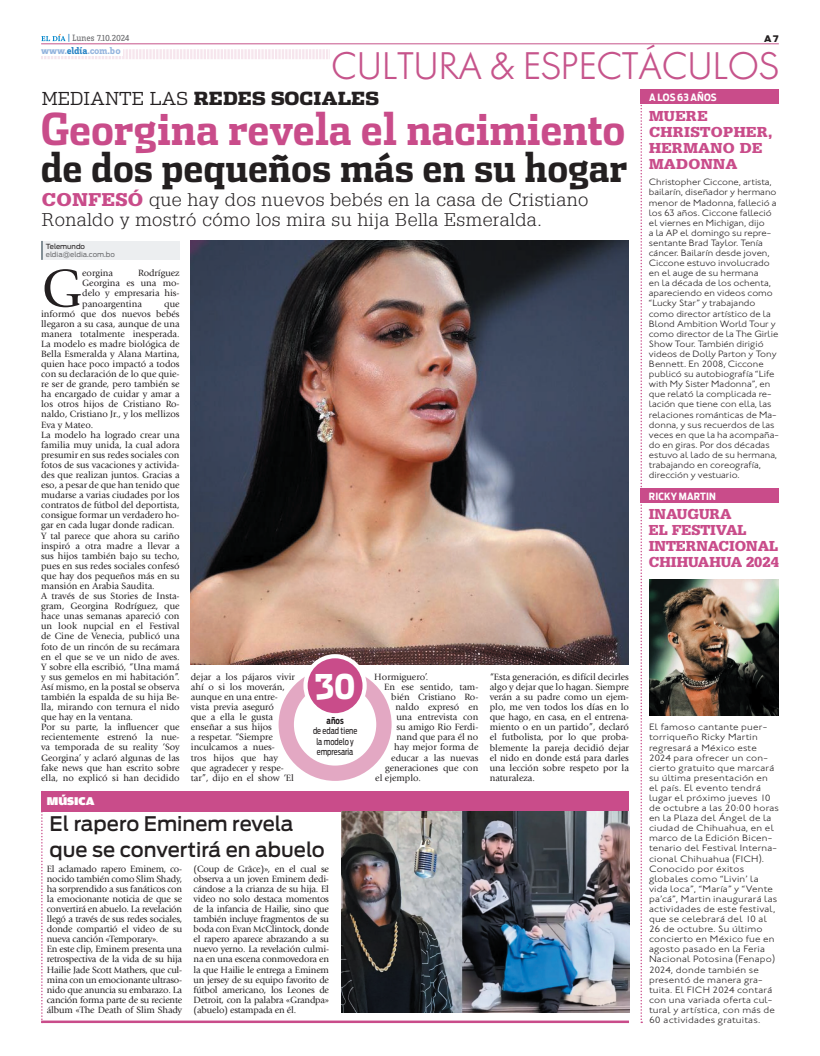
<style>
.page{position:relative;width:820px;height:1056px;background:#fff}
.page>*{position:absolute;margin:0;border:0;box-sizing:border-box;transform-origin:0 0}
.t1{font:55.4px "Giovanni";color:#231f20}
.t2{font:700 44px "Dispatch Cond";letter-spacing:-.005em;color:#c94c8a}
.t3{font:700 40px "Dispatch Cond";color:#231f20}
.t4{font:35px "Cg Futura Maxi Lt";color:#c6548b}
.t5{font:900 34px "Dispatch";color:#fff;scale:.8 1}
.t6{font:500 20px/25.2px "Antenna";color:#231f20}
.t7{font:300 18px/20.2px "Glypha";letter-spacing:.02em;color:#231f20;scale:1.1 1}
.t8{font:900 18px "Dispatch";color:#231f20}
.t9{font:900 14px/16px "Glypha";color:#c94c8a;scale:1.05 1}
.t10{font:900 14px/16px "Glypha";letter-spacing:.02em;color:#c94c8a;scale:1.1 1}
.t11{font:900 12px "Amplitude Wide";color:#fff}
.t12{font:700 10px "Antenna Cond";letter-spacing:.015em;color:#fff}
.t13{font:700 10px "Zine Slab Dis";color:#95b5de}
.t14{font:9.5px/10.1px "Giovanni";color:#231f20;text-align:justify}
.t15{font:300 9.5px/10.1px "Johnston ITC";color:#231f20;scale:1.07 1}
.t16{font:300 9.5px/10.1px "Johnston ITC";letter-spacing:.02em;color:#231f20;scale:1.1 1}
.t17{font:9.5px/10.1px "Giovanni";letter-spacing:-.02em;color:#231f20}
.t18{font:9.5px "Zine Slab Dis";letter-spacing:-.005em;color:#6c6d70}
.t19{font:9px/10.5px "Antenna Cond";color:#231f20;text-align:center;scale:.9 1}
.t20{font:900 9px "Antenna";color:#231f20}
.t21{font:7px/8px "Antenna";color:#6c6d70}
.s1{color:#2783c5}
.s2{font-weight:300}
.s3{font-weight:900;color:#c94c8a}
.s4{color:#231f20}
.s5{font-weight:700}
</style>
<div class="page">
<img style="left:191px;top:241px;width:437px;height:424px">
<div style="left:41px;top:241px;width:138px;height:19px;background:#eceef0"></div>
<svg style="left:41px;top:241px;width:2px;height:19px"></svg>
<div style="left:278px;top:668px;width:113px;height:113px;background:#e3a8c3;border-radius:50%"></div>
<div style="left:294px;top:683px;width:82px;height:83px;background:#fff;border-radius:50%"></div>
<div style="left:305px;top:656px;width:59px;height:59px;background:#c94c8a;border-radius:50%"></div>
<div style="left:303px;top:654px;width:63px;height:63px;border:4px solid #fff;border-radius:50%"></div>
<div style="left:640px;top:90px;width:138px;height:14px;background:#c94c8a"></div>
<div style="left:640px;top:488px;width:138px;height:15px;background:#c94c8a"></div>
<img style="left:649px;top:579px;width:129px;height:136px">
<svg style="left:640px;top:104px;width:2px;height:919px"></svg>
<div style="left:41px;top:791px;width:587px;height:20px;background:#c94c8a"></div>
<hr style="left:41px;top:1020px;width:587px;height:3px;background:#c94c8a">
<img style="left:341px;top:811px;width:287px;height:202px">
<svg style="left:41px;top:811px;width:2px;height:211px"></svg>
<svg style="left:41px;top:49px;width:287px;height:10px"></svg>
<hr style="left:41px;top:44px;width:737px;height:1px;background:#c6548b">
<div style="left:41px;top:47px;width:82px;height:9px;background:#fff"></div>
<svg style="left:41px;top:34px;width:24px;height:7px"></svg>
<p class="t18" style="left:68px;top:34px;width:63px"><span class="s1">|</span> Lunes 7.10.2024</p>
<p class="t20" style="left:763px;top:33px;width:16px">A 7</p>
<p class="t13" style="left:41px;top:46px;width:81px">www.<span class="s1">eldía</span>.com.bo</p>
<p class="t4" style="left:331px;top:45px;width:449px">CULTURA &amp; ESPECTÁCULOS</p>
<p class="t8" style="left:42px;top:85px;width:338px"><span class="s2">MEDIANTE LAS</span> REDES SOCIALES</p>
<p class="t2" style="left:41px;top:101px;width:586px">Georgina revela el nacimiento</p>
<p class="t7" style="left:42px;top:189px;width:498px"><span class="s3">CONFESÓ</span> que hay dos nuevos bebés en la casa de Cristiano<br>Ronaldo y mostró cómo los mira su hija Bella Esmeralda.</p>
<p class="t3" style="left:41px;top:142px;width:588px">de dos pequeños más en su hogar</p>
<p class="t21" style="left:46px;top:242px;width:71px"><span class="s4">Telemundo </span>eldia@eldia.com.bo</p>
<p class="t1" style="left:41px;top:257px;width:43px">G</p>
<p class="t14" style="left:82px;top:268px;width:32px">eorgina</p>
<p class="t14" style="left:82px;top:268px;width:99px;text-indent:56px">Rodríguez Georgina es una mo&shy;delo y empresaria his&shy;panoargentina</p>
<p class="t14" style="left:41px;top:298px;width:140px;text-align:left;text-indent:123px">que informó que dos nuevos bebés llegaron a su casa, aunque de una manera totalmente inesperada.<br>La modelo es madre biológica de<br>Bella Esmeralda y Alana Martina, quien hace poco impactó a todos con su declaración de lo que quie&shy;re ser de grande, pero también se ha encargado de cuidar y amar a los otros hijos de Cristiano Ro&shy;naldo, Cristiano Jr., y los mellizos<br>Eva y Mateo.<br>La modelo ha logrado crear una familia muy unida, la cual adora presumir en sus redes sociales con fotos de sus vacaciones y activida&shy;des que realizan juntos. Gracias a eso, a pesar de que han tenido que mudarse a varias ciudades por los contratos de fútbol del deportista, consigue formar un verdadero ho&shy;gar en cada lugar donde radican.<br>Y tal parece que ahora su cariño inspiró a otra madre a llevar a sus hijos también bajo su techo, pues en sus redes sociales confesó que hay dos pequeños más en su mansión en Arabia Saudita.<br>A través de sus Stories de Insta&shy;gram, Georgina Rodríguez, que hace unas semanas apareció con un look nupcial en el Festival de Cine de Venecia, publicó una foto de un rincón de su recámara en el que se ve un nido de aves.<br>Y sobre ella escribió, “Una mamá y sus gemelos en mi habitación”.<br>Así mismo, en la postal se observa también la espalda de su hija Be&shy;lla, mirando con ternura el nido que hay en la ventana.<br>Por su parte, la influencer que recientemente estrenó la nue&shy;va temporada de su reality ‘Soy<br>Georgina’ y aclaró algunas de las fake news que han escrito sobre ella, no explicó si han decidido</p>
<p class="t11" style="left:47px;top:794px;width:49px">MÚSICA</p>
<p class="t14" style="left:191px;top:672px;width:105px;text-align:left">dejar a los pájaros vivir ahí o si los moverán, aunque en una entre&shy;vista previa aseguró<br>que a ella le gusta enseñar a sus hijos<br>a respetar. “Siempre inculcamos a nues-<br>tros hijos que hay que agradecer y respe&shy;tar”, dijo en el show ‘El</p>
<p class="t14" style="left:374px;top:672px;width:56px">Hormiguero’.</p>
<p class="t5" style="left:314px;top:662px;width:52px">30</p>
<p class="t19" style="left:313px;top:715px;width:51px"><span class="s5">AÑOS<br></span>de edad tiene la modelo y empresaria</p>
<p class="t14" style="left:384px;top:682px;width:96px">En ese sentido, tam-</p>
<p class="t14" style="left:391px;top:692px;width:89px">bién Cristiano Ro-</p>
<p class="t14" style="left:395px;top:702px;width:85px">naldo expresó en</p>
<p class="t14" style="left:396px;top:712px;width:83px">una entrevista con</p>
<p class="t14" style="left:396px;top:722px;width:83px">su amigo Rio Ferdi-</p>
<p class="t14" style="left:396px;top:732px;width:83px">nand que para él no</p>
<p class="t14" style="left:394px;top:742px;width:85px">hay mejor forma de</p>
<p class="t14" style="left:391px;top:752px;width:88px">educar a las nuevas</p>
<p class="t14" style="left:385px;top:762px;width:95px">generaciones que con</p>
<p class="t14" style="left:375px;top:773px;width:47px">el ejemplo.</p>
<p class="t6" style="left:50px;top:811px;width:276px">El rapero Eminem revela que se convertirá en abuelo</p>
<p class="t17" style="left:47px;top:864px;width:137px">El aclamado rapero Eminem, co&shy;nocido también como Slim Shady, ha sorprendido a sus fanáticos con la emocionante noticia de que se convertirá en abuelo. La revelación llegó a través de sus redes sociales, donde compartió el video de su nueva canción «Temporary».<br>En este clip, Eminem presenta una retrospectiva de la vida de su hija<br>Hailie Jade Scott Mathers, que cul&shy;mina con un emocionante ultraso&shy;nido que anuncia su embarazo. La canción forma parte de su reciente álbum «The Death of Slim Shady</p>
<p class="t14" style="left:193px;top:864px;width:137px">(Coup de Grâce)», en el cual se observa a un joven Eminem dedi&shy;cándose a la crianza de su hija. El video no solo destaca momentos de la infancia de Hailie, sino que también incluye fragmentos de su boda con Evan McClintock, donde el rapero aparece abrazando a su nuevo yerno. La revelación culmi&shy;na en una escena conmovedora en la que Hailie le entrega a Eminem un jersey de su equipo favorito de fútbol americano, los Leones de Detroit, con la palabra «Grandpa» (abuelo) estampada en él.</p>
<p class="t14" style="left:489px;top:672px;width:141px">“Esta generación, es difícil decirles algo y dejar que lo hagan. Siempre verán a su padre como un ejem&shy;plo, me ven todos los días en lo que hago, en casa, en el entrena&shy;miento o en un partido”, declaró el futbolista, por lo que proba&shy;blemente la pareja decidió dejar el nido en donde está para darles una lección sobre respeto por la naturaleza.</p>
<p class="t12" style="left:649px;top:92px;width:69px">A LOS 63 AÑOS</p>
<p class="t10" style="left:648px;top:107px;width:113px">MUERE<br>CHRISTOPHER,<br>HERMANO DE<br>MADONNA</p>
<p class="t15" style="left:648px;top:177px;width:123px">Christopher Ciccone, artista, bailarín, diseñador y hermano menor de Madonna, falleció a los 63 años. Ciccone falleció el viernes en Michigan, dijo<br>a la AP el domingo su repre&shy;sentante Brad Taylor. Tenía cáncer. Bailarín desde joven,<br>Ciccone estuvo involucrado en el auge de su hermana<br>en la década de los ochenta, apareciendo en videos como “Lucky Star” y trabajando como director artístico de la<br>Blond Ambition World Tour y como director de la The Girlie<br>Show Tour. También dirigió videos de Dolly Parton y Tony<br>Bennett. En 2008, Ciccone publicó su autobiografía “Life with My Sister Madonna”, en que relató la complicada re&shy;lación que tiene con ella, las relaciones románticas de Ma&shy;donna, y sus recuerdos de las veces en que la ha acompaña&shy;do en giras. Por dos décadas estuvo al lado de su hermana, trabajando en coreografía, dirección y vestuario.</p>
<p class="t12" style="left:648px;top:490px;width:68px">RICKY MARTIN</p>
<p class="t9" style="left:648px;top:506px;width:125px">INAUGURA<br>EL FESTIVAL<br>INTERNACIONAL<br>CHIHUAHUA 2024</p>
<p class="t16" style="left:648px;top:722px;width:119px">El famoso cantante puer&shy;torriqueño Ricky Martin regresará a México este<br>2024 para ofrecer un con&shy;cierto gratuito que marcará su última presentación en el país. El evento tendrá lugar el próximo jueves 10 de octubre a las 20:00 horas en la Plaza del Ángel de la ciudad de Chihuahua, en el marco de la Edición Bicen&shy;tenario del Festival Interna&shy;cional Chihuahua (FICH).<br>Conocido por éxitos globales como “Livin’ la vida loca”, “María” y “Vente pa’cá”, Martin inaugurará las actividades de este festival, que se celebrará del 10 al<br>26 de octubre. Su último concierto en México fue en agosto pasado en la Feria<br>Nacional Potosina (Fenapo)<br>2024, donde también se presentó de manera gra&shy;tuita. El FICH 2024 contará con una variada oferta cul&shy;tural y artística, con más de<br>60 actividades gratuitas.</p>
</div>
